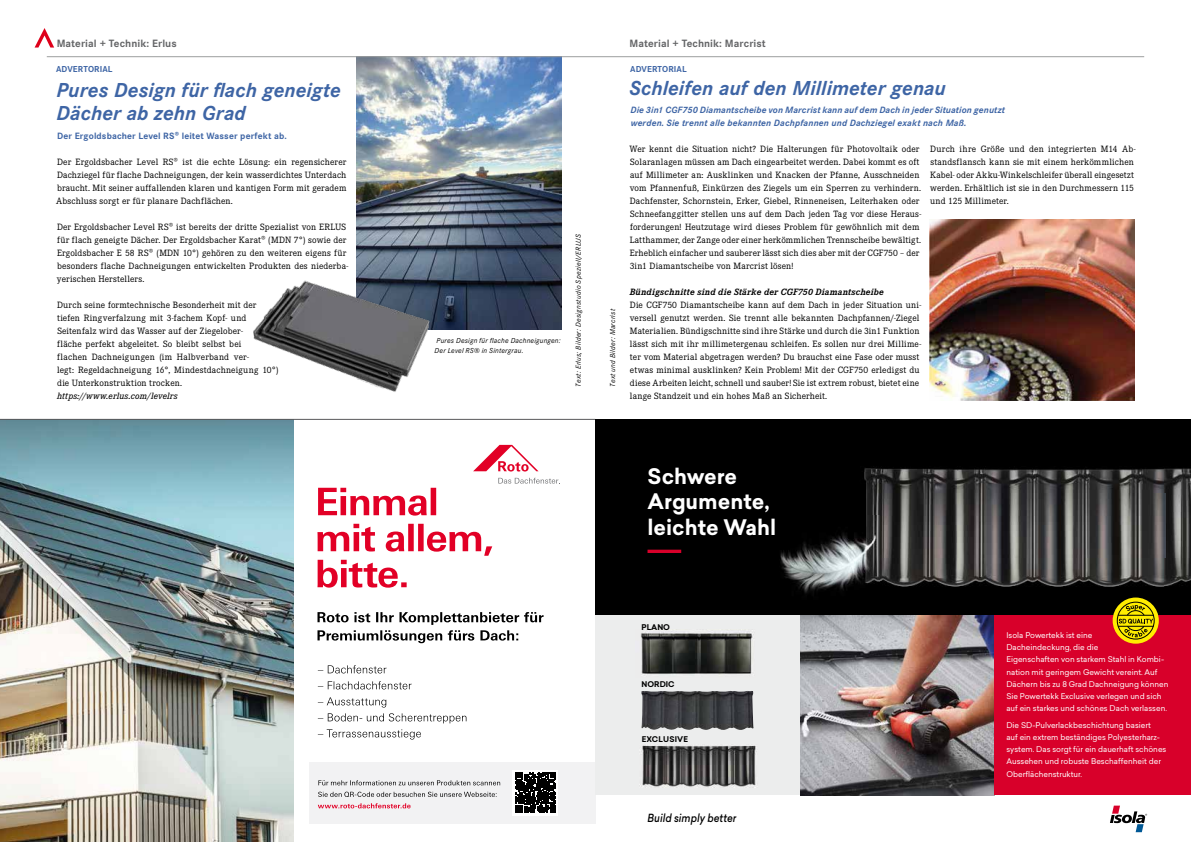
<style>
.page{position:relative;width:1191px;height:842px;background:#fff}
.page>*{position:absolute;margin:0;border:0;box-sizing:border-box;transform-origin:0 0}
.t1{font:italic 700 21px/23px "Corporate S Pro";letter-spacing:.005em;color:#3e65a5}
.t2{font:700 21px/25.2px "Sailec";color:#fff}
.t3{font:italic 500 11.1px "Sailec";color:#000;scale:.88 1}
.t4{font:700 11px "Corporate S Pro";letter-spacing:.005em;color:#646567}
.t5{font:9.5px/13px "Corporate E Pro";letter-spacing:.015em;color:#000}
.t6{font:italic 700 9.5px/13px "Corporate S Pro";letter-spacing:.01em;color:#3e65a5}
.t7{font:italic 700 9.5px "Corporate E Pro";letter-spacing:.015em;color:#000}
.t8{font:700 9.5px "Corporate S Pro";letter-spacing:.015em;color:#3e65a5}
.t9{font:italic 500 9.5px "Corporate E Pro";letter-spacing:.015em;color:#000}
.t10{font:700 9px "Corporate S Pro";letter-spacing:.015em;color:#3e65a5}
.t11{font:7.7px/12.2px "Sailec";color:#fff}
.t12{font:700 7.7px "Sailec";color:#000}
.t13{font:700 7.7px "Sailec";letter-spacing:.02em;color:#000}
.t14{font:italic 7.5px/10px "Corporate S Pro";letter-spacing:.025em;color:#000}
</style>
<div class="page">
<img style="left:0;top:420px;width:293px;height:422px">
<svg style="left:317px;top:612px;width:226px;height:31px"></svg>
<svg style="left:318px;top:729px;width:103px;height:10px"></svg>
<svg style="left:318px;top:713px;width:148px;height:10px"></svg>
<svg style="left:318px;top:697px;width:68px;height:10px"></svg>
<svg style="left:318px;top:681px;width:93px;height:8px"></svg>
<svg style="left:318px;top:665px;width:68px;height:8px"></svg>
<svg style="left:473px;top:445px;width:65px;height:26px"></svg>
<svg style="left:498px;top:478px;width:62px;height:6px"></svg>
<div style="left:309px;top:763px;width:286px;height:61px;background:#f2f2f3"></div>
<svg style="left:318px;top:803px;width:92px;height:5px"></svg>
<svg style="left:318px;top:792px;width:178px;height:5px"></svg>
<svg style="left:318px;top:780px;width:182px;height:5px"></svg>
<svg style="left:513px;top:770px;width:45px;height:45px"></svg>
<svg style="left:515px;top:772px;width:40px;height:40px"></svg>
<svg style="left:317px;top:524px;width:175px;height:64px"></svg>
<svg style="left:318px;top:488px;width:118px;height:28px"></svg>
<hr style="left:0;top:419px;width:595px;height:1px;background:#58585a">
<svg style="left:1110px;top:806px;width:37px;height:26px"></svg>
<div style="left:595px;top:419px;width:596px;height:196px;background:#000"></div>
<hr style="left:647px;top:550px;width:34px;height:3px;background:#d8002a">
<img style="left:864px;top:468px;width:301px;height:58px">
<img style="left:1165px;top:468px;width:26px;height:90px">
<img style="left:879px;top:526px;width:286px;height:32px">
<img style="left:879px;top:558px;width:312px;height:29px">
<img style="left:780px;top:533px;width:74px;height:61px">
<img style="left:854px;top:516px;width:25px;height:68px">
<div style="left:595px;top:615px;width:206px;height:180px;background:#eceded"></div>
<img style="left:801px;top:615px;width:193px;height:180px">
<div style="left:994px;top:615px;width:197px;height:180px;background:#d8002a"></div>
<img style="left:641px;top:629px;width:113px;height:46px">
<img style="left:641px;top:691px;width:112px;height:39px">
<img style="left:642px;top:745px;width:115px;height:42px">
<svg style="left:1112px;top:597px;width:46px;height:47px"></svg>
<div style="left:1117px;top:602px;width:37px;height:37px;border:1px solid #000;border-radius:50%"></div>
<svg style="left:1118px;top:605px;width:35px;height:32px"></svg>
<img style="left:357px;top:57px;width:204px;height:272px">
<img style="left:253px;top:262px;width:190px;height:130px">
<img style="left:929px;top:219px;width:205px;height:181px">
<hr style="left:47px;top:56px;width:1097px;height:1px;background:#9c9e9f">
<svg style="left:35px;top:28px;width:19px;height:20px"></svg>
<p class="t4" style="left:57px;top:35px;width:122px">Material + Technik: Erlus</p>
<p class="t4" style="left:629px;top:35px;width:138px">Material + Technik: Marcrist</p>
<p class="t10" style="left:56px;top:62px;width:58px">ADVERTORIAL</p>
<p class="t10" style="left:630px;top:62px;width:58px">ADVERTORIAL</p>
<h1 class="t1" style="left:57px;top:77px;width:286px">Pures Design für flach geneigte<br>Dächer ab zehn Grad</h1>
<p class="t8" style="left:57px;top:129px;width:231px">Der Ergoldsbacher Level RS® leitet Wasser perfekt ab.</p>
<p class="t5" style="left:56px;top:155px;width:292px;text-align:justify">Der Ergoldsbacher Level RS® ist die echte Lösung: ein regensicherer Dachziegel für flache Dachneigungen, der kein wasserdichtes Unterdach braucht. Mit seiner auffallenden klaren und kantigen Form mit geradem Abschluss sorgt er für planare Dachflächen.</p>
<p class="t5" style="left:57px;top:220px;width:293px">Der Ergoldsbacher Level RS® ist bereits der dritte Spezialist von ERLUS für flach geneigte Dächer. Der Ergoldsbacher Karat® (MDN 7°) sowie der Ergoldsbacher E 58 RS® (MDN 10°) gehören zu den weiteren eigens für besonders flache Dachneigungen entwickelten Produkten des niederba&shy;yerischen Herstellers.</p>
<p class="t5" style="left:57px;top:298px;width:223px">Durch seine formtechnische Besonderheit mit der tiefen Ringverfalzung mit 3-fachem Kopf- und Seitenfalz wird das Wasser auf der Ziegelober-<br>fläche perfekt abgeleitet. So bleibt selbst bei<br>flachen Dachneigungen (im Halbverband ver-<br>legt: Regeldachneigung 16°, Mindestdachneigung 10°) die Unterkonstruktion trocken.</p>
<p class="t9" style="left:57px;top:389px;width:122px">https://www.erlus.com/levelrs</p>
<p class="t14" style="left:434px;top:335px;width:127px">Pures Design für flache Dachneigungen:<br>Der Level RS® in Sintergrau.</p>
<p class="t14" style="left:573px;top:387px;width:154px;rotate:-90deg">Text: Erlus; Bilder: Designstudio Speziell/ERLUS</p>
<p class="t14" style="left:607px;top:387px;width:79px;rotate:-90deg">Text und Bilder: Marcrist</p>
<h1 class="t1" style="left:630px;top:75px;width:318px">Schleifen auf den Millimeter genau</h1>
<p class="t6" style="left:630px;top:103px;width:376px">Die 3in1 CGF750 Diamantscheibe von Marcrist kann auf dem Dach in jeder Situation genutzt werden. Sie trennt alle bekannten Dachpfannen und Dachziegel exakt nach Maß.</p>
<p class="t5" style="left:629px;top:142px;width:293px">Wer kennt die Situation nicht? Die Halterungen für Photovoltaik oder Solaranlagen müssen am Dach eingearbeitet werden. Dabei kommt es oft auf Millimeter an: Ausklinken und Knacken der Pfanne, Ausschneiden vom Pfannenfuß, Einkürzen des Ziegels um ein Sperren zu verhindern.<br>Dachfenster, Schornstein, Erker, Giebel, Rinneneisen, Leiterhaken oder Schneefanggitter stellen uns auf dem Dach jeden Tag vor diese Heraus&shy;forderungen! Heutzutage wird dieses Problem für gewöhnlich mit dem Latthammer, der Zange oder einer herkömmlichen Trennscheibe bewältigt.<br>Erheblich einfacher und sauberer lässt sich dies aber mit der CGF750 – der 3in1 Diamantscheibe von Marcrist lösen!</p>
<p class="t7" style="left:629px;top:285px;width:255px">Bündigschnitte sind die Stärke der CGF750 Diamantscheibe</p>
<p class="t5" style="left:629px;top:298px;width:293px">Die CGF750 Diamantscheibe kann auf dem Dach in jeder Situation uni&shy;versell genutzt werden. Sie trennt alle bekannten Dachpfannen/-Ziegel Materialien. Bündigschnitte sind ihre Stärke und durch die 3in1 Funktion lässt sich mit ihr millimetergenau schleifen. Es sollen nur drei Millime&shy;ter vom Material abgetragen werden? Du brauchst eine Fase oder musst etwas minimal ausklinken? Kein Problem! Mit der CGF750 erledigst du diese Arbeiten leicht, schnell und sauber! Sie ist extrem robust, bietet eine lange Standzeit und ein hohes Maß an Sicherheit.</p>
<p class="t5" style="left:930px;top:142px;width:207px">Durch ihre Größe und den integrierten M14 Ab&shy;standsflansch kann sie mit einem herkömmlichen Kabel- oder Akku-Winkelschleifer überall eingesetzt werden. Erhältlich ist sie in den Durchmessern 115 und 125 Millimeter.</p>
<h1 class="t2" style="left:647px;top:464px;width:130px">Schwere<br>Argumente, leichte Wahl</h1>
<p class="t12" style="left:641px;top:621px;width:30px">PLANO</p>
<p class="t12" style="left:641px;top:679px;width:35px">NORDIC</p>
<p class="t13" style="left:641px;top:734px;width:48px">EXCLUSIVE</p>
<p class="t3" style="left:647px;top:810px;width:102px">Build simply better</p>
<p class="t11" style="left:1006px;top:629px;width:163px">Isola Powertekk ist eine<br>Dacheindeckung, die die<br>Eigenschaften von starkem Stahl in Kombi&shy;nation mit geringem Gewicht vereint. Auf Dächern bis zu 8 Grad Dachneigung können Sie Powertekk Exclusive verlegen und sich auf ein starkes und schönes Dach verlassen.</p>
<p class="t11" style="left:1006px;top:719px;width:161px">Die SD-Pulverlackbeschichtung basiert<br>auf ein extrem beständiges Polyesterharz&shy;system. Das sorgt für ein dauerhaft schönes Aussehen und robuste Beschaffenheit der Oberflächenstruktur.</p>
</div>
